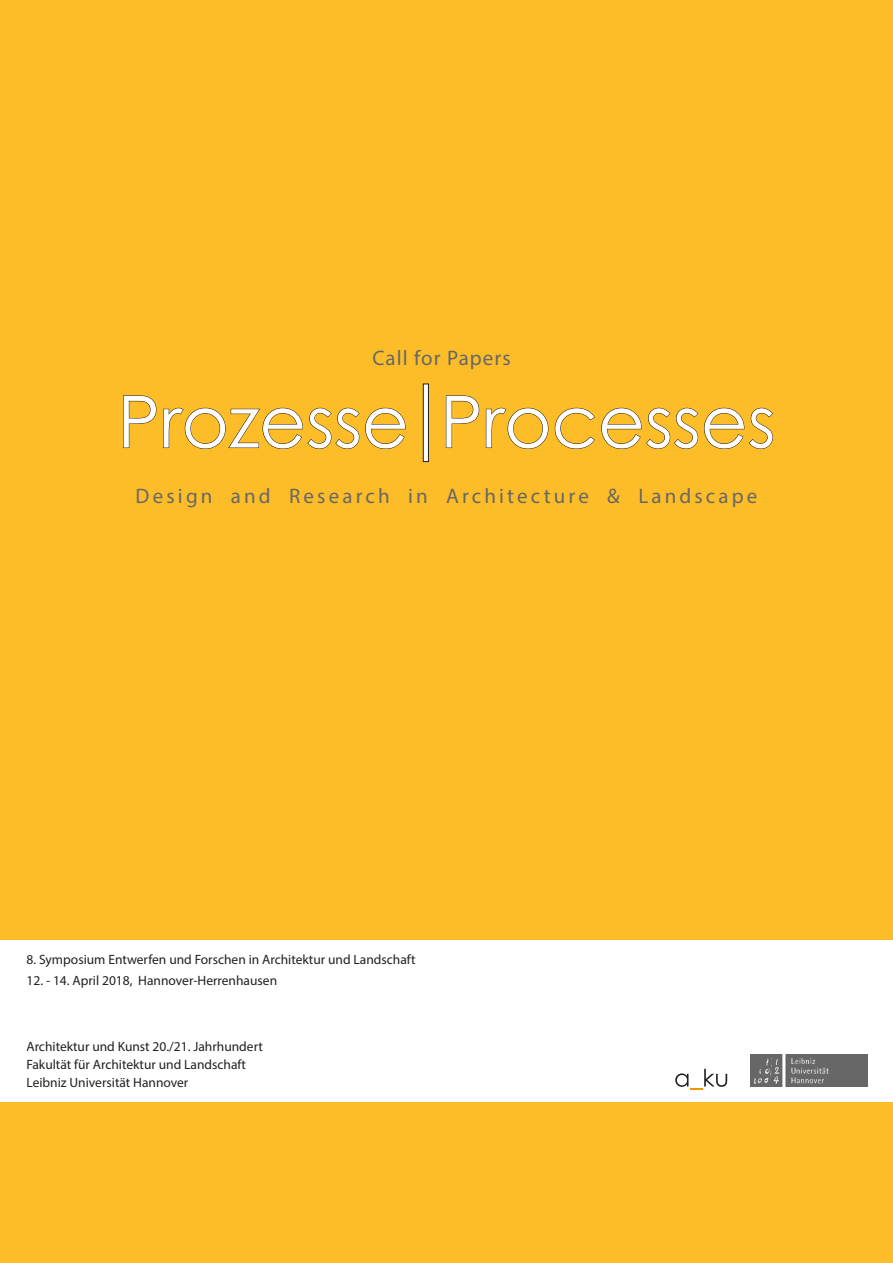
<style>
.page{position:relative;width:893px;height:1263px;background:#fdbd28}
.page>*{position:absolute;margin:0;border:0;box-sizing:border-box;transform-origin:0 0}
.t1{font:72px "Century Gothic";color:#fff}
.t2{font:21px "Myriad Pro";letter-spacing:.15em;color:#676767}
.t3{font:21px "Myriad Pro";letter-spacing:.05em;color:#676767}
.t4{font:13.5px "Myriad Pro";color:#231f20}
</style>
<div class="page">
<div style="left:0;top:940px;width:893px;height:161px;background:#fff"></div>
<svg style="left:675px;top:1069px;width:52px;height:20px"></svg>
<img style="left:751px;top:1054px;width:116px;height:32px">
<svg style="left:123px;top:395px;width:34px;height:53px"></svg>
<svg style="left:163px;top:407px;width:243px;height:42px"></svg>
<svg style="left:446px;top:395px;width:33px;height:53px"></svg>
<svg style="left:486px;top:407px;width:109px;height:42px"></svg>
<svg style="left:601px;top:407px;width:172px;height:42px"></svg>
<div style="left:423px;top:384px;width:5px;height:78px;background:#fff"></div>
<div style="left:423px;top:384px;width:6px;height:78px;border:1px solid #231f20"></div>
<p class="t3" style="left:372px;top:345px;width:140px">Call for Papers</p>
<p class="t1" style="left:117px;top:371px;width:660px">Prozesse Processes</p>
<p class="t2" style="left:136px;top:483px;width:623px">Design and Research in Architecture &amp; Landscape</p>
<p class="t4" style="left:26px;top:951px;width:390px">8. Symposium Entwerfen und Forschen in Architektur und Landschaft</p>
<p class="t4" style="left:26px;top:972px;width:252px">12. - 14. April 2018, Hannover-Herrenhausen</p>
<p class="t4" style="left:26px;top:1038px;width:238px">Architektur und Kunst 20./21. Jahrhundert</p>
<p class="t4" style="left:26px;top:1056px;width:221px">Fakultät für Architektur und Landschaft</p>
<p class="t4" style="left:26px;top:1074px;width:163px">Leibniz Universität Hannover</p>
</div>
